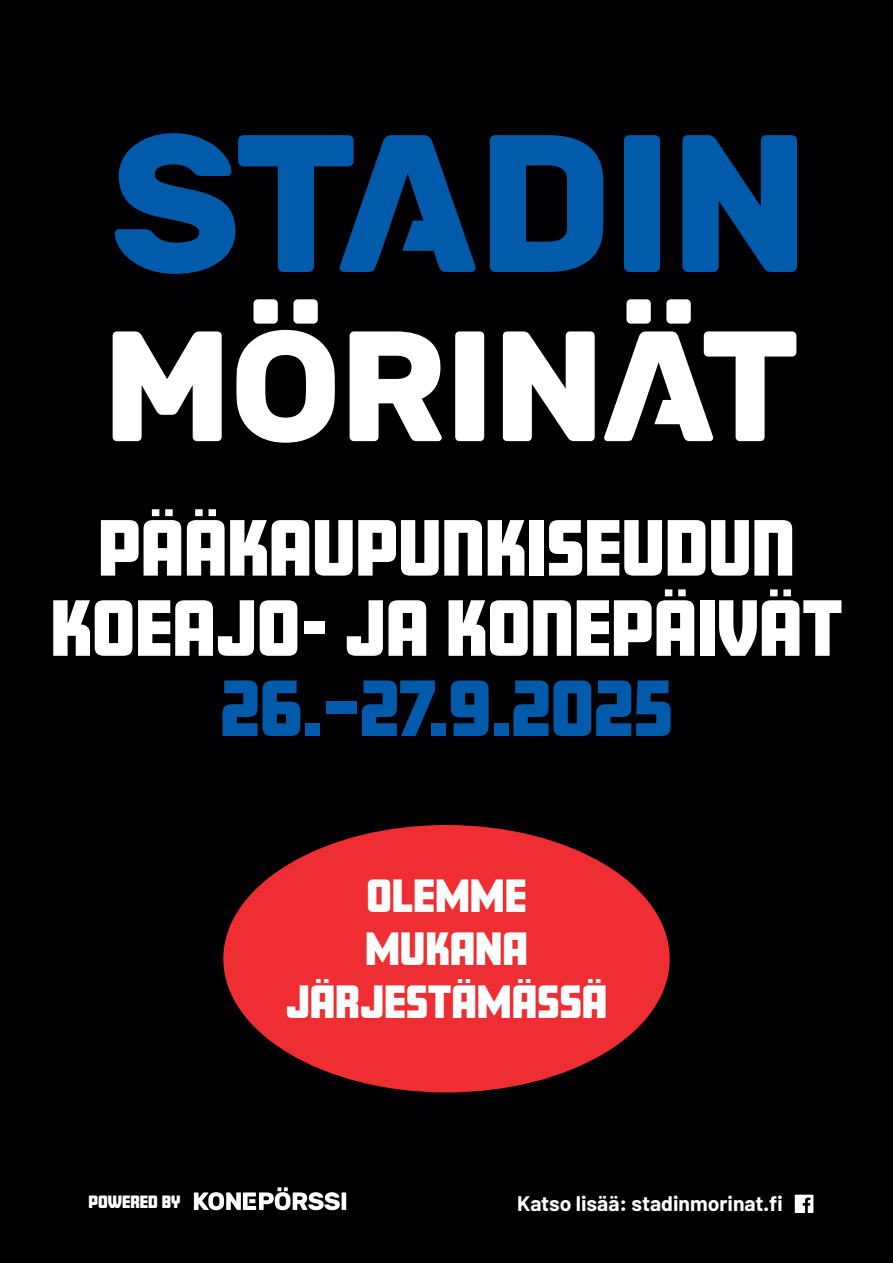
<style>
.page{position:relative;width:893px;height:1263px;background:#000002}
.page>*{position:absolute;margin:0;border:0;box-sizing:border-box;transform-origin:0 0}
.t1{font:900 69.45px "Amboy";color:#fff}
.t2{font:900 69.45px "Amboy";color:#015aaa}
.t3{font:900 40.8px "Amboy";color:#fff}
.t4{font:700 21.15px "Barlow";color:#fff}
.t5{font:900 15.6px "Amboy";color:#fff}
</style>
<div class="page">
<svg style="left:113px;top:331px;width:109px;height:110px"></svg>
<svg style="left:236px;top:330px;width:99px;height:113px"></svg>
<svg style="left:293px;top:299px;width:25px;height:25px"></svg>
<svg style="left:253px;top:299px;width:25px;height:25px"></svg>
<svg style="left:350px;top:331px;width:92px;height:110px"></svg>
<div style="left:455px;top:331px;width:29px;height:110px;background:#fff"></div>
<svg style="left:503px;top:331px;width:92px;height:110px"></svg>
<svg style="left:626px;top:299px;width:25px;height:25px"></svg>
<svg style="left:666px;top:299px;width:25px;height:25px"></svg>
<svg style="left:604px;top:331px;width:192px;height:110px"></svg>
<svg style="left:682px;top:135px;width:115px;height:137px"></svg>
<div style="left:624px;top:135px;width:36px;height:137px;background:#015aaa"></div>
<svg style="left:115px;top:133px;width:361px;height:141px"></svg>
<svg style="left:490px;top:135px;width:113px;height:137px"></svg>
<svg style="left:194px;top:1187px;width:152px;height:23px"></svg>
<svg style="left:795px;top:1195px;width:18px;height:18px"></svg>
<div style="left:223px;top:825px;width:447px;height:267px;background:#ee2e33;border-radius:50%"></div>
<p class="t1" style="left:98px;top:507px;width:698px">PÄÄKAUPUNKISEUDUN</p>
<p class="t1" style="left:50px;top:588px;width:794px">KOEAJO- JA KONEPÄIVÄT</p>
<p class="t2" style="left:220px;top:668px;width:454px">26.–27.9.2025</p>
<p class="t5" style="left:89px;top:1193px;width:93px">POWERED BY</p>
<p class="t3" style="left:366px;top:872px;width:162px">OLEMME</p>
<p class="t3" style="left:365px;top:924px;width:164px">MUKANA</p>
<p class="t3" style="left:286px;top:977px;width:323px">JÄRJESTÄMÄSSÄ</p>
<p class="t4" style="left:517px;top:1190px;width:267px">Katso lisää: stadinmorinat.fi</p>
</div>
